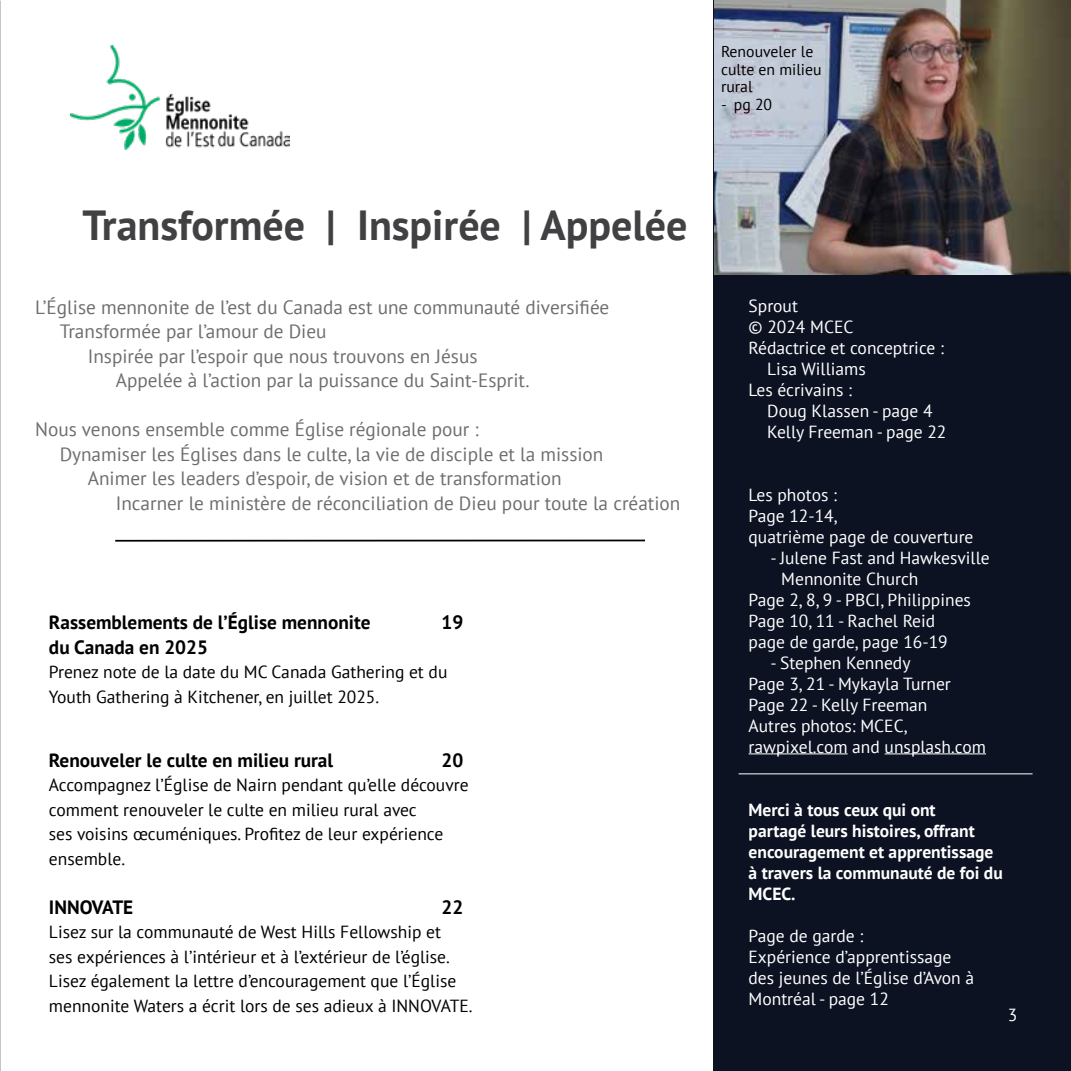
<style>
.page{position:relative;width:1071px;height:1071px;background:#fff}
.page>*{position:absolute;margin:0;border:0;box-sizing:border-box;transform-origin:0 0}
.t1{font:700 42px "PT Sans";color:#414042}
.t2{font:19.25px "PT Sans";color:#6d6e71}
.t3{font:700 19.25px "PT Sans";color:#000}
.t4{font:17.5px/21px "PT Sans";color:#fff}
.t5{font:17.5px/24.5px "PT Sans";color:#000}
.t6{font:700 17.5px/21px "PT Sans";color:#fff}
.t7{font:15.75px/17.5px "PT Sans";color:#000}
</style>
<div class="page">
<img style="left:0;top:0;width:1px;height:710px">
<div style="left:713px;top:0;width:358px;height:1071px;background:#0c1222"></div>
<img style="left:714px;top:0;width:357px;height:275px">
<hr style="left:749px;top:753px;width:99px;height:1px;background:#fff">
<hr style="left:885px;top:753px;width:101px;height:1px;background:#fff">
<hr style="left:739px;top:774px;width:294px;height:1px;background:#fff">
<img style="left:71px;top:46px;width:219px;height:104px">
<hr style="left:115px;top:540px;width:530px;height:2px;background:#000">
<p class="t7" style="left:721px;top:43px;width:102px">Renouveler le culte en milieu rural</p>
<p class="t7" style="left:721px;top:95px;width:53px">- pg 20</p>
<h1 class="t1" style="left:83px;top:198px;width:606px">Transformée | Inspirée | Appelée</h1>
<p class="t2" style="left:35px;top:295px;width:576px">L’Église mennonite de l’est du Canada est une communauté diversifiée</p>
<p class="t2" style="left:60px;top:319px;width:268px">Transformée par l’amour de Dieu</p>
<p class="t2" style="left:88px;top:344px;width:391px">Inspirée par l’espoir que nous trouvons en Jésus</p>
<p class="t2" style="left:116px;top:368px;width:415px">Appelée à l’action par la puissance du Saint-Esprit.</p>
<p class="t2" style="left:35px;top:417px;width:445px">Nous venons ensemble comme Église régionale pour :</p>
<p class="t2" style="left:60px;top:442px;width:545px">Dynamiser les Églises dans le culte, la vie de disciple et la mission</p>
<p class="t2" style="left:88px;top:466px;width:476px">Animer les leaders d’espoir, de vision et de transformation</p>
<p class="t2" style="left:116px;top:491px;width:566px">Incarner le ministère de réconciliation de Dieu pour toute la création</p>
<p class="t3" style="left:49px;top:610px;width:323px">Rassemblements de l’Église mennonite</p>
<p class="t3" style="left:442px;top:610px;width:23px">19</p>
<p class="t3" style="left:49px;top:634px;width:161px">du Canada en 2025</p>
<p class="t5" style="left:49px;top:660px;width:400px">Prenez note de la date du MC Canada Gathering et du<br>Youth Gathering à Kitchener, en juillet 2025.</p>
<p class="t3" style="left:49px;top:747px;width:286px">Renouveler le culte en milieu rural</p>
<p class="t3" style="left:442px;top:747px;width:23px">20</p>
<p class="t5" style="left:49px;top:772px;width:421px">Accompagnez l’Église de Nairn pendant qu’elle découvre comment renouveler le culte en milieu rural avec<br>ses voisins œcuméniques. Profitez de leur expérience ensemble.</p>
<p class="t3" style="left:49px;top:894px;width:86px">INNOVATE</p>
<p class="t3" style="left:442px;top:894px;width:23px">22</p>
<p class="t5" style="left:49px;top:919px;width:425px">Lisez sur la communauté de West Hills Fellowship et<br>ses expériences à l’intérieur et à l’extérieur de l’église.<br>Lisez également la lettre d’encouragement que l’Église mennonite Waters a écrit lors de ses adieux à INNOVATE.</p>
<p class="t4" style="left:749px;top:295px;width:51px">Sprout</p>
<p class="t4" style="left:749px;top:316px;width:106px">© 2024 MCEC</p>
<p class="t4" style="left:749px;top:337px;width:197px">Rédactrice et conceptrice :</p>
<p class="t4" style="left:767px;top:358px;width:100px">Lisa Williams</p>
<p class="t4" style="left:749px;top:379px;width:105px">Les écrivains :</p>
<p class="t4" style="left:767px;top:400px;width:167px">Doug Klassen - page 4</p>
<p class="t4" style="left:767px;top:421px;width:181px">Kelly Freeman - page 22</p>
<p class="t4" style="left:749px;top:484px;width:226px">Les photos :<br>Page 12-14,<br>quatrième page de couverture</p>
<p class="t4" style="left:771px;top:547px;width:221px">- Julene Fast and Hawkesville</p>
<p class="t4" style="left:781px;top:568px;width:139px">Mennonite Church</p>
<p class="t4" style="left:749px;top:589px;width:224px">Page 2, 8, 9 - PBCI, Philippines</p>
<p class="t4" style="left:749px;top:610px;width:188px">Page 10, 11 - Rachel Reid</p>
<p class="t4" style="left:749px;top:631px;width:201px">page de garde, page 16-19</p>
<p class="t4" style="left:749px;top:652px;width:239px;text-indent:22px">- Stephen Kennedy<br>Page 3, 21 - Mykayla Turner<br>Page 22 - Kelly Freeman<br>Autres photos: MCEC, rawpixel.com and unsplash.com</p>
<p class="t6" style="left:749px;top:799px;width:256px">Merci à tous ceux qui ont<br>partagé leurs histoires, offrant encouragement et apprentissage à travers la communauté de foi du<br>MCEC.</p>
<p class="t4" style="left:749px;top:925px;width:227px">Page de garde :<br>Expérience d’apprentissage des jeunes de l’Église d’Avon à<br>Montréal - page 12</p>
<p class="t4" style="left:1008px;top:1004px;width:11px">3</p>
</div>
